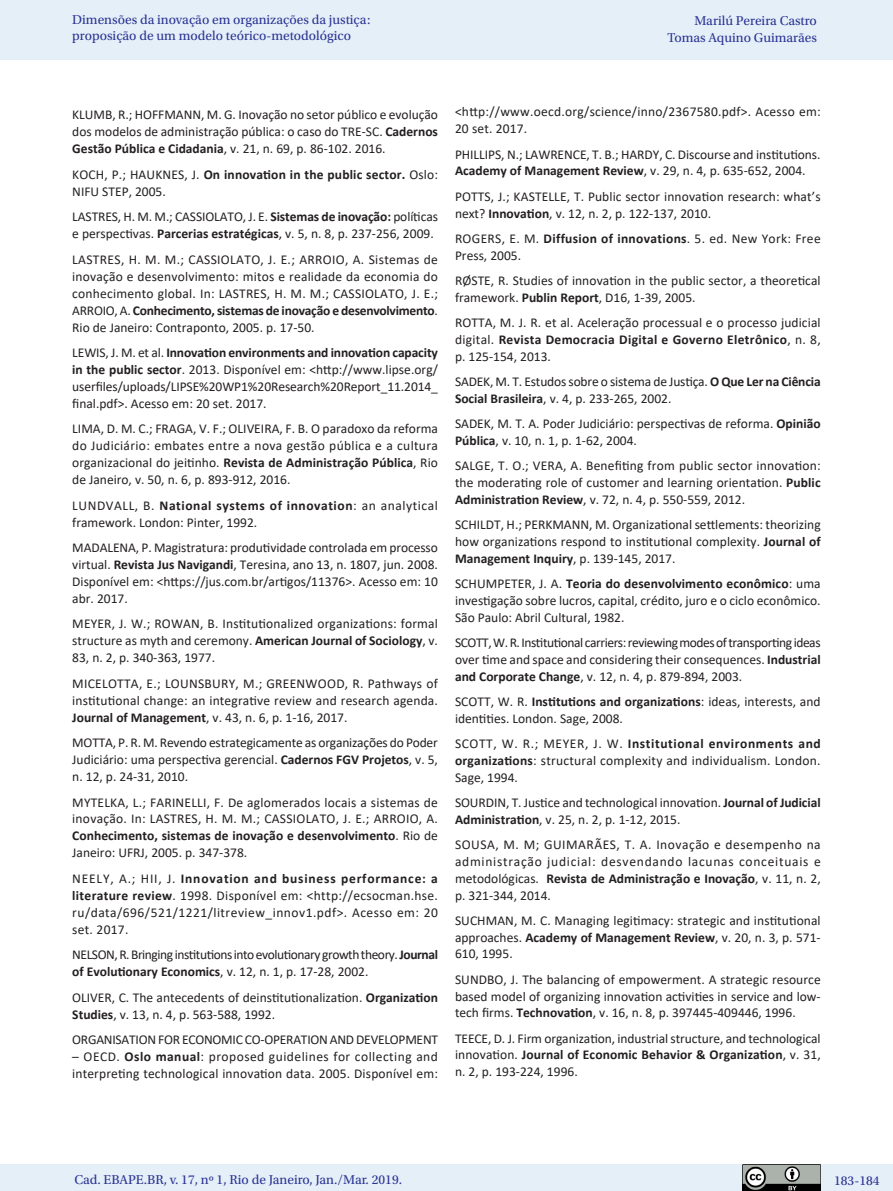
<style>
.page{position:relative;width:893px;height:1191px;background:#fff}
.page>*{position:absolute;margin:0;border:0;box-sizing:border-box;transform-origin:0 0}
.Referencias{font:13.5px/17px "Calibri";color:#231f20;text-align:justify}
.t1{font:13.5px/16.5px "Utopia Std";color:#2b3393}
.Referencias-2{font:13.5px/17px "Calibri";letter-spacing:-.03em;color:#231f20}
.Referencias-3{font:13.5px/16.8px "Calibri";letter-spacing:.02em;color:#231f20}
.Referencias-4{font:13.5px/16.8px "Calibri";letter-spacing:.025em;color:#231f20}
.s1{font-weight:700}
</style>
<div class="page">
<div style="left:0;top:0;width:893px;height:60px;background:#e4eff8"></div>
<div style="left:0;top:1164px;width:893px;height:27px;background:#e4eff8"></div>
<img style="left:743px;top:1164px;width:78px;height:27px">
<p class="t1" style="left:72px;top:11px;width:300px">Dimensões da inovação em organizações da justiça: proposição de um modelo teórico-metodológico</p>
<p class="t1" style="left:667px;top:13px;width:151px;text-align:right">Marilú Pereira Castro<br>Tomas Aquino Guimarães</p>
<p class="Referencias" style="left:72px;top:106px;width:367px">KLUMB, R.; HOFFMANN, M. G. Inovação no setor público e evolução dos modelos de administração pública: o caso do TRE-SC. <span class="s1">Cadernos Gestão Pública e Cidadania</span>, v. 21, n. 69, p. 86-102. 2016.</p>
<p class="Referencias" style="left:72px;top:165px;width:367px">KOCH, P.; HAUKNES, J. <span class="s1">On innovation in the public sector.</span> Oslo:<br>NIFU STEP, 2005.</p>
<p class="Referencias" style="left:72px;top:208px;width:367px">LASTRES, H. M. M.; CASSIOLATO, J. E. <span class="s1">Sistemas de inovação:</span> políticas e perspectivas. <span class="s1">Parcerias estratégicas</span>, v. 5, n. 8, p. 237-256, 2009.</p>
<p class="Referencias" style="left:72px;top:250px;width:367px">LASTRES, H. M. M.; CASSIOLATO, J. E.; ARROIO, A. Sistemas de inovação e desenvolvimento: mitos e realidade da economia do conhecimento global. In: LASTRES, H. M. M.; CASSIOLATO, J. E.; ARROIO, A. <span class="s1">Conhecimento, sistemas de inovação e desenvolvimento</span>.<br>Rio de Janeiro: Contraponto, 2005. p. 17-50.</p>
<p class="Referencias" style="left:72px;top:344px;width:367px">LEWIS, J. M. et al. <span class="s1">Innovation environments and innovation capacity in the public sector</span>. 2013. Disponível em: &lt;http://www.lipse.org/ userfiles/uploads/LIPSE%20WP1%20Research%20Report_11.2014_ final.pdf&gt;. Acesso em: 20 set. 2017.</p>
<p class="Referencias" style="left:72px;top:420px;width:367px">LIMA, D. M. C.; FRAGA, V. F.; OLIVEIRA, F. B. O paradoxo da reforma do Judiciário: embates entre a nova gestão pública e a cultura organizacional do jeitinho. <span class="s1">Revista de Administração Pública</span>, Rio de Janeiro, v. 50, n. 6, p. 893-912, 2016.</p>
<p class="Referencias" style="left:72px;top:496px;width:367px">LUNDVALL, B. <span class="s1">National systems of innovation</span>: an analytical framework. London: Pinter, 1992.</p>
<p class="Referencias" style="left:72px;top:539px;width:367px">MADALENA, P. Magistratura: produtividade controlada em processo virtual. <span class="s1">Revista Jus Navigandi</span>, Teresina, ano 13, n. 1807, jun. 2008.<br>Disponível em: &lt;https://jus.com.br/artigos/11376&gt;. Acesso em: 10 abr. 2017.</p>
<p class="Referencias" style="left:72px;top:615px;width:367px">MEYER, J. W.; ROWAN, B. Institutionalized organizations: formal structure as myth and ceremony. <span class="s1">American Journal of Sociology</span>, v.<br>83, n. 2, p. 340-363, 1977.</p>
<p class="Referencias" style="left:72px;top:674px;width:367px">MICELOTTA, E.; LOUNSBURY, M.; GREENWOOD, R. Pathways of institutional change: an integrative review and research agenda.<br><span class="s1">Journal of Management</span>, v. 43, n. 6, p. 1-16, 2017.</p>
<p class="Referencias" style="left:72px;top:734px;width:367px">MOTTA, P. R. M. Revendo estrategicamente as organizações do Poder Judiciário: uma perspectiva gerencial. <span class="s1">Cadernos FGV Projetos</span>, v. 5, n. 12, p. 24-31, 2010.</p>
<p class="Referencias" style="left:72px;top:793px;width:367px">MYTELKA, L.; FARINELLI, F. De aglomerados locais a sistemas de inovação. In: LASTRES, H. M. M.; CASSIOLATO, J. E.; ARROIO, A.<br><span class="s1">Conhecimento, sistemas de inovação e desenvolvimento</span>. Rio de Janeiro: UFRJ, 2005. p. 347-378.</p>
<p class="Referencias" style="left:72px;top:869px;width:367px">NEELY, A.; HII, J. <span class="s1">Innovation and business performance: a literature review</span>. 1998. Disponível em: &lt;http://ecsocman.hse. ru/data/696/521/1221/litreview_innov1.pdf&gt;. Acesso em: 20 set. 2017.</p>
<p class="Referencias-2" style="left:72px;top:946px;width:367px">NELSON, R. Bringing institutions into evolutionary growth theory.<span class="s1">Journal of Evolutionary Economics</span>, v. 12, n. 1, p. 17-28, 2002.</p>
<p class="Referencias" style="left:72px;top:988px;width:367px">OLIVER, C. The antecedents of deinstitutionalization. <span class="s1">Organization<br>Studies</span>, v. 13, n. 4, p. 563-588, 1992.</p>
<p class="Referencias" style="left:72px;top:1030px;width:367px">ORGANISATION FOR ECONOMIC CO-OPERATION AND DEVELOPMENT</p>
<p class="Referencias" style="left:72px;top:1047px;width:367px">– OECD. <span class="s1">Oslo manual</span>: proposed guidelines for collecting and interpreting technological innovation data. 2005. Disponível em:</p>
<p class="Referencias-3" style="left:455px;top:103px;width:367px">&lt;http://www.oecd.org/science/inno/2367580.pdf&gt;. Acesso em:<br>20 set. 2017.</p>
<p class="Referencias" style="left:455px;top:145px;width:367px">PHILLIPS, N.; LAWRENCE, T. B.; HARDY, C. Discourse and institutions.<br><span class="s1">Academy of Management Review</span>, v. 29, n. 4, p. 635-652, 2004.</p>
<p class="Referencias" style="left:455px;top:187px;width:367px">POTTS, J.; KASTELLE, T. Public sector innovation research: what’s next? <span class="s1">Innovation</span>, v. 12, n. 2, p. 122-137, 2010.</p>
<p class="Referencias-4" style="left:455px;top:230px;width:367px">ROGERS, E. M. <span class="s1">Diffusion of innovations</span>. 5. ed. New York: Free<br>Press, 2005.</p>
<p class="Referencias" style="left:455px;top:272px;width:367px">RØSTE, R. Studies of innovation in the public sector, a theoretical framework. <span class="s1">Publin Report</span>, D16, 1-39, 2005.</p>
<p class="Referencias" style="left:455px;top:314px;width:367px">ROTTA, M. J. R. et al. Aceleração processual e o processo judicial digital. <span class="s1">Revista Democracia Digital e Governo Eletrônico</span>, n. 8, p. 125-154, 2013.</p>
<p class="Referencias" style="left:455px;top:373px;width:367px">SADEK, M. T. Estudos sobre o sistema de Justiça. <span class="s1">O Que Ler na Ciência<br>Social Brasileira</span>, v. 4, p. 233-265, 2002.</p>
<p class="Referencias" style="left:455px;top:415px;width:367px">SADEK, M. T. A. Poder Judiciário: perspectivas de reforma. <span class="s1">Opinião<br>Pública</span>, v. 10, n. 1, p. 1-62, 2004.</p>
<p class="Referencias" style="left:455px;top:457px;width:367px">SALGE, T. O.; VERA, A. Benefiting from public sector innovation: the moderating role of customer and learning orientation. <span class="s1">Public Administration Review</span>, v. 72, n. 4, p. 550-559, 2012.</p>
<p class="Referencias" style="left:455px;top:516px;width:367px">SCHILDT, H.; PERKMANN, M. Organizational settlements: theorizing how organizations respond to institutional complexity. <span class="s1">Journal of Management Inquiry</span>, p. 139-145, 2017.</p>
<p class="Referencias" style="left:455px;top:575px;width:367px">SCHUMPETER, J. A. <span class="s1">Teoria do desenvolvimento econômico</span>: uma investigação sobre lucros, capital, crédito, juro e o ciclo econômico.<br>São Paulo: Abril Cultural, 1982.</p>
<p class="Referencias" style="left:455px;top:634px;width:367px">SCOTT, W. R. Institutional carriers: reviewing modes of transporting ideas over time and space and considering their consequences. <span class="s1">Industrial and Corporate Change</span>, v. 12, n. 4, p. 879-894, 2003.</p>
<p class="Referencias" style="left:455px;top:692px;width:367px">SCOTT, W. R. <span class="s1">Institutions and organizations</span>: ideas, interests, and identities. London. Sage, 2008.</p>
<p class="Referencias" style="left:455px;top:735px;width:367px">SCOTT, W. R.; MEYER, J. W. <span class="s1">Institutional environments and organizations</span>: structural complexity and individualism. London.<br>Sage, 1994.</p>
<p class="Referencias" style="left:455px;top:793px;width:367px">SOURDIN, T. Justice and technological innovation. <span class="s1">Journal of Judicial<br>Administration</span>, v. 25, n. 2, p. 1-12, 2015.</p>
<p class="Referencias" style="left:455px;top:836px;width:367px">SOUSA, M. M; GUIMARÃES, T. A. Inovação e desempenho na administração judicial: desvendando lacunas conceituais e metodológicas. <span class="s1">Revista de Administração e Inovação</span>, v. 11, n. 2, p. 321-344, 2014.</p>
<p class="Referencias" style="left:455px;top:911px;width:367px">SUCHMAN, M. C. Managing legitimacy: strategic and institutional approaches. <span class="s1">Academy of Management Review</span>, v. 20, n. 3, p. 571- 610, 1995.</p>
<p class="Referencias" style="left:455px;top:970px;width:367px">SUNDBO, J. The balancing of empowerment. A strategic resource based model of organizing innovation activities in service and low&shy;tech firms. <span class="s1">Technovation</span>, v. 16, n. 8, p. 397445-409446, 1996.</p>
<p class="Referencias" style="left:455px;top:1029px;width:367px">TEECE, D. J. Firm organization, industrial structure, and technological innovation. <span class="s1">Journal of Economic Behavior &amp; Organization</span>, v. 31, n. 2, p. 193-224, 1996.</p>
<p class="t1" style="left:74px;top:1171px;width:329px">Cad. EBAPE.BR, v. 17, nº 1, Rio de Janeiro, Jan./Mar. 2019.</p>
<p class="t1" style="left:834px;top:1172px;width:47px">183-184</p>
</div>
